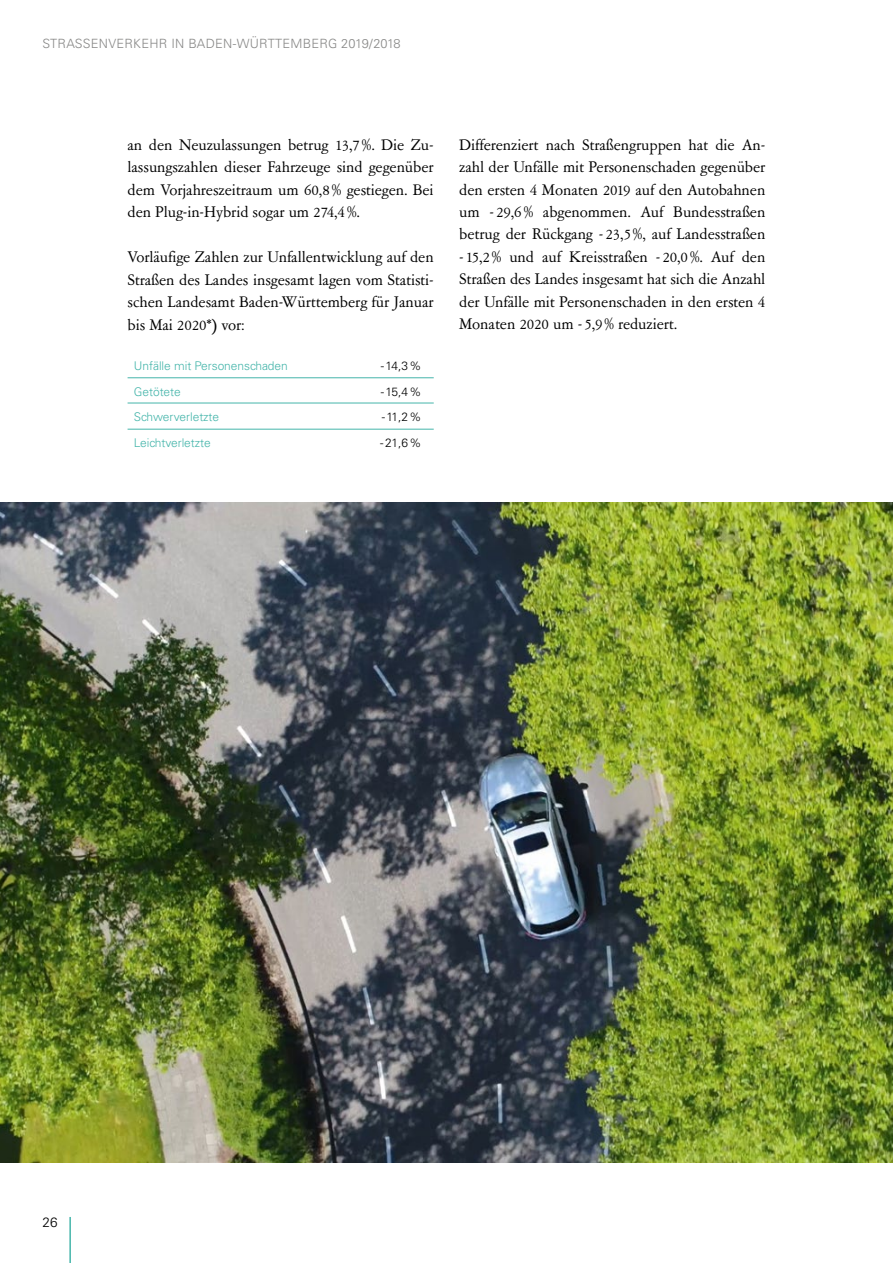
<style>
.page{position:relative;width:893px;height:1263px;background:#fff}
.page>*{position:absolute;margin:0;border:0;box-sizing:border-box;transform-origin:0 0}
.t1{font:17.25px/22.5px "Garamont Amst SBOP Rom";letter-spacing:-.005em;color:#000;text-align:justify}
.t2{font:300 13.5px "Univers";color:#000}
.t3{font:300 12.75px "Univers";letter-spacing:.02em;color:#878786}
.t4{font:300 12px "Univers";letter-spacing:-.005em;color:#45b5aa}
.t5{font:300 12px "Univers";letter-spacing:-.055em;color:#000}
</style>
<div class="page">
<hr style="left:69px;top:1217px;width:2px;height:46px;background:#45b5aa">
<hr style="left:128px;top:377px;width:306px;height:1px;background:#45b5aa">
<hr style="left:128px;top:403px;width:306px;height:1px;background:#45b5aa">
<hr style="left:128px;top:429px;width:306px;height:1px;background:#45b5aa">
<img style="left:0;top:503px;width:893px;height:659px">
<p class="t3" style="left:43px;top:36px;width:360px">STRASSENVERKEHR IN BADEN-WÜRTTEMBERG 2019/2018</p>
<p class="t1" style="left:128px;top:134px;width:308px">an den Neuzulassungen betrug 13,7%. Die Zu&shy;lassungszahlen dieser Fahrzeuge sind gegenüber dem Vorjahreszeitraum um 60,8% gestiegen. Bei den Plug-in-Hybrid sogar um 274,4%.</p>
<p class="t1" style="left:128px;top:246px;width:308px">Vorläufige Zahlen zur Unfallentwicklung auf den Straßen des Landes insgesamt lagen vom Statisti&shy;schen Landesamt Baden-Württemberg für Januar bis Mai 2020*) vor:</p>
<p class="t4" style="left:134px;top:359px;width:155px">Unfälle mit Personenschaden</p>
<p class="t5" style="left:381px;top:359px;width:42px">-14,3%</p>
<p class="t4" style="left:134px;top:384px;width:48px">Getötete</p>
<p class="t5" style="left:381px;top:384px;width:42px">-15,4%</p>
<p class="t4" style="left:134px;top:410px;width:87px">Schwerverletzte</p>
<p class="t5" style="left:382px;top:410px;width:41px">-11,2%</p>
<p class="t4" style="left:134px;top:435px;width:78px">Leichtverletzte</p>
<p class="t5" style="left:380px;top:435px;width:43px">-21,6%</p>
<p class="t1" style="left:459px;top:134px;width:308px">Differenziert nach Straßengruppen hat die An&shy;zahl der Unfälle mit Personenschaden gegenüber den ersten 4 Monaten 2019 auf den Autobahnen um - 29,6% abgenommen. Auf Bundesstraßen betrug der Rückgang - 23,5%, auf Landesstraßen</p>
<p class="t1" style="left:459px;top:246px;width:308px">- 15,2% und auf Kreisstraßen - 20,0%. Auf den Straßen des Landes insgesamt hat sich die Anzahl der Unfälle mit Personenschaden in den ersten 4<br>Monaten 2020 um - 5,9% reduziert.</p>
<p class="t2" style="left:43px;top:1214px;width:17px">26</p>
</div>
